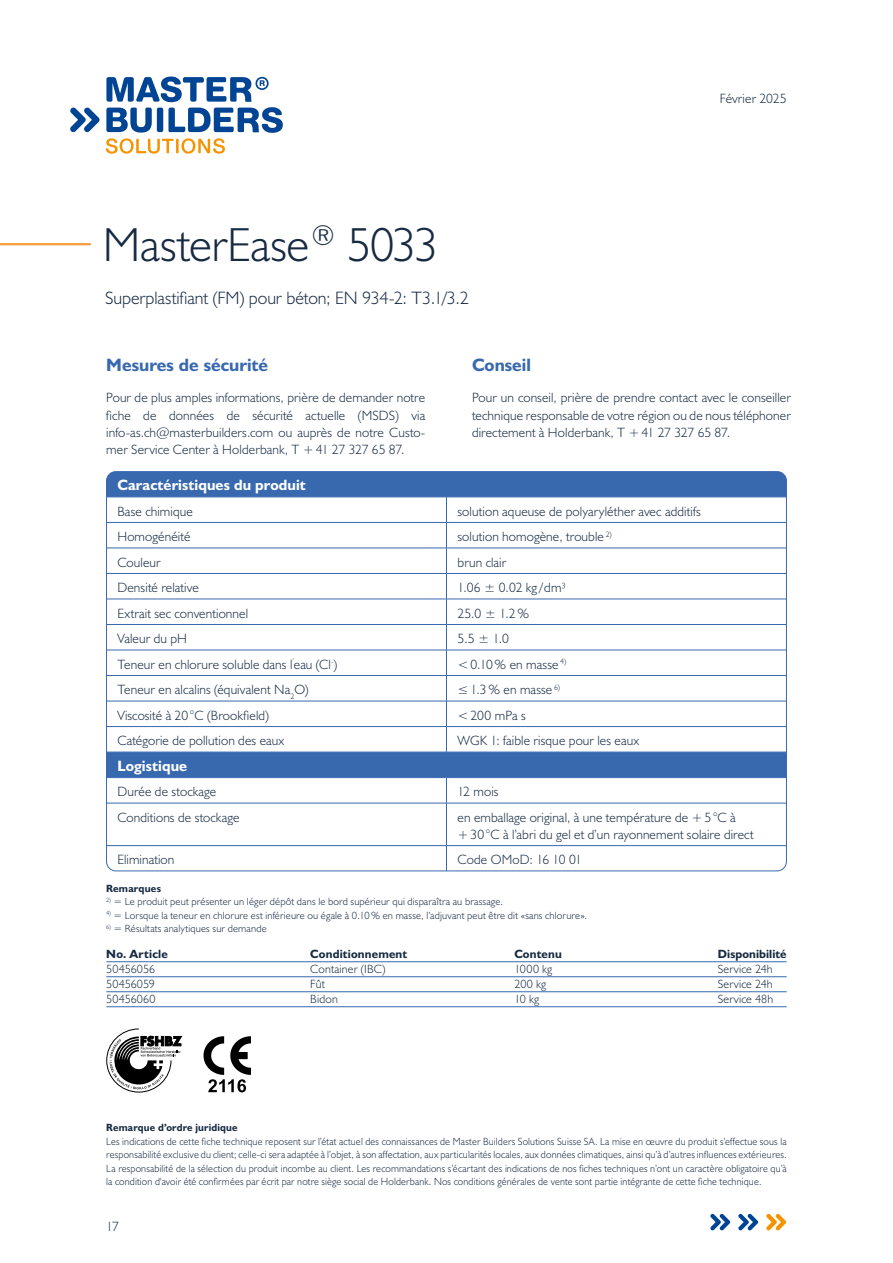
<style>
.page{position:relative;width:893px;height:1263px;background:#fff}
.page>*{position:absolute;margin:0;border:0;box-sizing:border-box;transform-origin:0 0}
.t1{font:300 48px "Humanist 521 BT";letter-spacing:-.01em;color:#162a42}
.t2{font:300 18px "Humanist 521 BT";color:#162a42}
.t3{font:700 18px "Humanist 521 BT";color:#3869af}
.t4{font:700 15px "Humanist 521 BT";letter-spacing:.005em;color:#fff}
.t5{font:300 13.5px/17.2px "Humanist 521 BT";letter-spacing:.01em;color:#162a42;text-align:justify}
.t6{font:300 12px "Humanist 521 BT";letter-spacing:.01em;color:#162a42}
.t7{font:700 12px "Humanist 521 BT";letter-spacing:.015em;color:#162a42}
.t8{font:300 10.5px/13.5px "Humanist 521 BT";letter-spacing:.015em;color:#162a42;text-align:justify}
.t9{font:700 10.5px "Humanist 521 BT";letter-spacing:.02em;color:#162a42}
</style>
<div class="page">
<svg style="left:70px;top:108px;width:30px;height:24px"></svg>
<svg style="left:106px;top:77px;width:177px;height:77px"></svg>
<hr style="left:0;top:243px;width:90px;height:2px;background:#f69b38">
<svg style="left:710px;top:1214px;width:20px;height:16px"></svg>
<svg style="left:738px;top:1214px;width:20px;height:16px"></svg>
<svg style="left:766px;top:1214px;width:20px;height:16px"></svg>
<div style="left:108px;top:473px;width:677px;height:24px;background:#3869af"></div>
<svg style="left:106px;top:521px;width:681px;height:350px"></svg>
<svg style="left:446px;top:778px;width:1px;height:25px"></svg>
<hr style="left:446px;top:803px;width:1px;height:42px;background:#3869af">
<svg style="left:446px;top:846px;width:1px;height:23px"></svg>
<hr style="left:106px;top:752px;width:340px;height:1px;background:#3869af">
<hr style="left:106px;top:777px;width:340px;height:1px;background:#3869af">
<hr style="left:106px;top:845px;width:340px;height:1px;background:#3869af">
<hr style="left:446px;top:497px;width:341px;height:1px;background:#3869af">
<hr style="left:446px;top:752px;width:341px;height:1px;background:#3869af">
<hr style="left:446px;top:777px;width:341px;height:1px;background:#3869af">
<hr style="left:446px;top:845px;width:341px;height:1px;background:#3869af">
<hr style="left:106px;top:497px;width:340px;height:1px;background:#3869af">
<svg style="left:446px;top:497px;width:1px;height:255px"></svg>
<hr style="left:106px;top:522px;width:340px;height:1px;background:#3869af">
<hr style="left:446px;top:522px;width:341px;height:1px;background:#3869af">
<hr style="left:106px;top:548px;width:340px;height:1px;background:#3869af">
<hr style="left:446px;top:548px;width:341px;height:1px;background:#3869af">
<hr style="left:106px;top:573px;width:340px;height:1px;background:#3869af">
<hr style="left:446px;top:573px;width:341px;height:1px;background:#3869af">
<hr style="left:106px;top:599px;width:340px;height:1px;background:#3869af">
<hr style="left:446px;top:599px;width:341px;height:1px;background:#3869af">
<hr style="left:106px;top:624px;width:340px;height:1px;background:#3869af">
<hr style="left:446px;top:624px;width:341px;height:1px;background:#3869af">
<hr style="left:106px;top:650px;width:340px;height:1px;background:#3869af">
<hr style="left:446px;top:650px;width:341px;height:1px;background:#3869af">
<hr style="left:106px;top:675px;width:340px;height:1px;background:#3869af">
<hr style="left:446px;top:675px;width:341px;height:1px;background:#3869af">
<hr style="left:106px;top:701px;width:340px;height:1px;background:#3869af">
<hr style="left:446px;top:701px;width:341px;height:1px;background:#3869af">
<hr style="left:106px;top:726px;width:340px;height:1px;background:#3869af">
<hr style="left:446px;top:726px;width:341px;height:1px;background:#3869af">
<hr style="left:106px;top:803px;width:340px;height:1px;background:#3869af">
<hr style="left:446px;top:803px;width:341px;height:1px;background:#3869af">
<svg style="left:203px;top:1036px;width:48px;height:56px"></svg>
<svg style="left:106px;top:1029px;width:76px;height:63px"></svg>
<hr style="left:106px;top:961px;width:681px;height:1px;background:#3869af">
<hr style="left:106px;top:976px;width:681px;height:1px;background:#3869af">
<hr style="left:106px;top:991px;width:681px;height:1px;background:#3869af">
<hr style="left:106px;top:1006px;width:681px;height:1px;background:#3869af">
<h1 class="t1" style="left:103px;top:215px;width:337px">MasterEase<sup>®</sup> 5033</h1>
<h2 class="t2" style="left:105px;top:287px;width:365px">Superplastifiant (FM) pour béton; EN 934-2: T3.1/3.2</h2>
<p class="t5" style="left:720px;top:90px;width:68px">Février 2025</p>
<h2 class="t3" style="left:106px;top:354px;width:163px">Mesures de sécurité</h2>
<p class="t5" style="left:106px;top:389px;width:320px">Pour de plus amples informations, prière de demander notre fiche de données de sécurité actuelle (MSDS) via info-as.ch@masterbuilders.com ou auprès de notre Custo&shy;mer Service Center à Holderbank, T +41 27 327 65 87.</p>
<h2 class="t3" style="left:472px;top:354px;width:60px">Conseil</h2>
<p class="t5" style="left:472px;top:389px;width:320px">Pour un conseil, prière de prendre contact avec le conseiller technique responsable de votre région ou de nous télé phoner directement à Holderbank, T +41 27 327 65 87.</p>
<p class="t4" style="left:117px;top:475px;width:190px">Caractéristiques du produit</p>
<p class="t5" style="left:117px;top:502px;width:77px">Base chimique</p>
<p class="t5" style="left:458px;top:502px;width:245px">solution aqueuse de polyaryléther avec additifs</p>
<p class="t5" style="left:117px;top:528px;width:75px">Homogénéité</p>
<p class="t5" style="left:458px;top:528px;width:156px">solution homogène, trouble <sup>2)</sup></p>
<p class="t5" style="left:117px;top:553px;width:45px">Couleur</p>
<p class="t5" style="left:458px;top:553px;width:50px">brun clair</p>
<p class="t5" style="left:117px;top:579px;width:83px">Densité relative</p>
<p class="t5" style="left:458px;top:579px;width:110px">1.06 ± 0.02 kg / dm³</p>
<p class="t5" style="left:117px;top:604px;width:132px">Extrait sec conventionnel</p>
<p class="t5" style="left:458px;top:604px;width:73px">25.0 ± 1.2%</p>
<p class="t5" style="left:117px;top:630px;width:71px">Valeur du pH</p>
<p class="t5" style="left:458px;top:630px;width:53px">5.5 ± 1.0</p>
<p class="t5" style="left:117px;top:655px;width:221px">Teneur en chlorure soluble dans l<sup>’</sup>eau (Cl<sup>-</sup>)</p>
<p class="t5" style="left:458px;top:655px;width:110px">&lt;0.10% en masse <sup>4)</sup></p>
<p class="t5" style="left:117px;top:681px;width:193px">Teneur en alcalins (équivalent Na<sub>2</sub>O)</p>
<p class="t5" style="left:458px;top:681px;width:104px">≤1.3% en masse <sup>6)</sup></p>
<p class="t5" style="left:117px;top:706px;width:153px">Viscosité à 20°C (Brookfield)</p>
<p class="t5" style="left:458px;top:706px;width:70px">&lt;200 mPa s</p>
<p class="t5" style="left:117px;top:732px;width:168px">Catégorie de pollution des eaux</p>
<p class="t5" style="left:458px;top:732px;width:183px">WGK 1: faible risque pour les eaux</p>
<p class="t4" style="left:117px;top:756px;width:71px">Logistique</p>
<p class="t5" style="left:117px;top:783px;width:101px">Durée de stockage</p>
<p class="t5" style="left:458px;top:783px;width:43px">12 mois</p>
<p class="t5" style="left:117px;top:808px;width:124px">Conditions de stockage</p>
<p class="t5" style="left:458px;top:808px;width:298px">en emballage original, à une température de +5°C à +30°C à l’abri du gel et d’un rayonnement solaire direct</p>
<p class="t5" style="left:117px;top:851px;width:58px">Elimination</p>
<p class="t5" style="left:458px;top:851px;width:126px">Code OMoD: 16 10 01</p>
<p class="t9" style="left:106px;top:882px;width:57px">Remarques</p>
<p class="t8" style="left:106px;top:895px;width:399px"><sup>2)</sup> = Le produit peut présenter un léger dépôt dans le bord supérieur qui disparaîtra au brassage.</p>
<p class="t8" style="left:106px;top:908px;width:483px"><sup>4)</sup> = Lorsque la teneur en chlorure est inférieure ou égale à 0.10% en masse, l’adjuvant peut être dit «sans chlorure».</p>
<p class="t8" style="left:106px;top:922px;width:162px"><sup>6)</sup> = Résultats analytiques sur demande</p>
<p class="t7" style="left:106px;top:947px;width:63px">No. Article</p>
<p class="t7" style="left:310px;top:947px;width:98px">Conditionnement</p>
<p class="t7" style="left:514px;top:947px;width:49px">Contenu</p>
<p class="t7" style="left:718px;top:947px;width:70px">Disponibilité</p>
<p class="t6" style="left:106px;top:962px;width:50px">50456056</p>
<p class="t6" style="left:310px;top:962px;width:77px">Container (IBC)</p>
<p class="t6" style="left:514px;top:962px;width:39px">1000 kg</p>
<p class="t6" style="left:718px;top:962px;width:57px">Service 24h</p>
<p class="t6" style="left:106px;top:977px;width:50px">50456059</p>
<p class="t6" style="left:310px;top:977px;width:16px">Fût</p>
<p class="t6" style="left:514px;top:977px;width:33px">200 kg</p>
<p class="t6" style="left:718px;top:977px;width:57px">Service 24h</p>
<p class="t6" style="left:106px;top:992px;width:51px">50456060</p>
<p class="t6" style="left:310px;top:992px;width:29px">Bidon</p>
<p class="t6" style="left:514px;top:992px;width:26px">10 kg</p>
<p class="t6" style="left:718px;top:992px;width:57px">Service 48h</p>
<p class="t9" style="left:106px;top:1121px;width:133px">Remarque d’ordre juridique</p>
<p class="t8" style="left:106px;top:1134px;width:682px">Les indications de cette fiche technique reposent sur l’état actuel des connaissances de Master Builders Solutions Suisse SA. La mise en œuvre du produit s’effectue sous la responsabilité exclusive du client; celle-ci sera adaptée à l’objet, à son affectation, aux particularités locales, aux données climatiques, ainsi qu’à d’autres influences extérieures.<br>La responsabilité de la sélection du produit incombe au client. Les recommandations s’écartant des indications de nos fiches techniques n’ont un caractère obligatoire qu’à la condition d'avoir été confirmées par écrit par notre siège social de Holderbank. Nos conditions générales de vente sont partie intégrante de cette fiche technique.</p>
<p class="t5" style="left:106px;top:1217px;width:14px">17</p>
</div>
